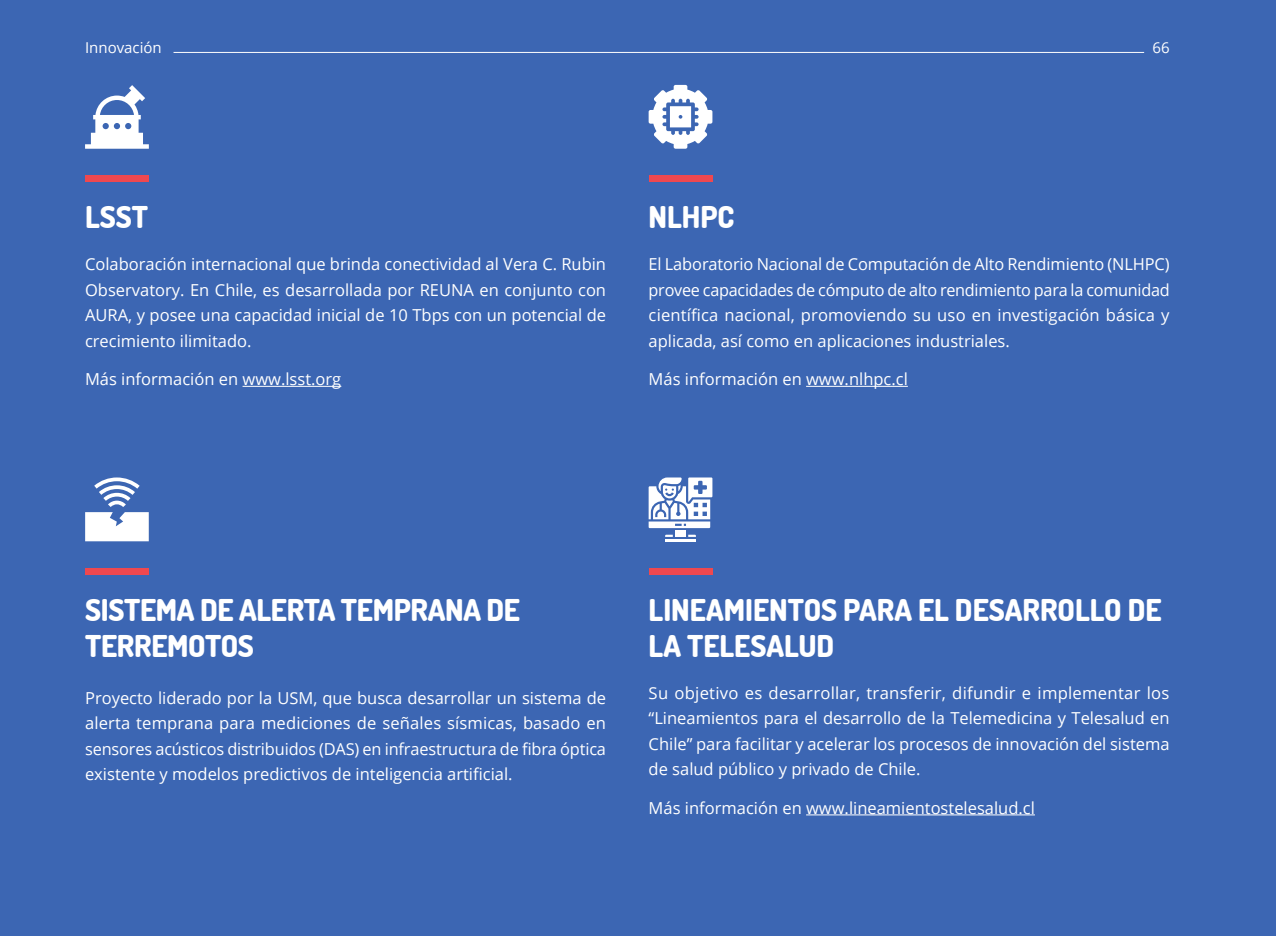
<style>
.page{position:relative;width:1276px;height:936px;background:#fff}
.page>*{position:absolute;margin:0;border:0;box-sizing:border-box;transform-origin:0 0}
.t1{font:800 30px/36px "Dosis";color:#fff}
.t2{font:16.5px/25.5px "Open Sans";color:#fff;text-align:justify}
.t3{font:15px "Open Sans";color:#fff}
</style>
<div class="page">
<div style="left:0;top:0;width:1276px;height:935px;background:#3c66b3"></div>
<div style="left:85px;top:176px;width:64px;height:6px;background:#ef484f"></div>
<svg style="left:85px;top:85px;width:64px;height:64px"></svg>
<div style="left:648px;top:176px;width:64px;height:6px;background:#ef484f"></div>
<svg style="left:648px;top:85px;width:64px;height:64px"></svg>
<div style="left:85px;top:568px;width:64px;height:6px;background:#ef484f"></div>
<svg style="left:85px;top:477px;width:64px;height:64px"></svg>
<div style="left:648px;top:568px;width:64px;height:6px;background:#ef484f"></div>
<hr style="left:665px;top:539px;width:31px;height:2px;background:#fff">
<svg style="left:665px;top:534px;width:8px;height:3px"></svg>
<div style="left:675px;top:530px;width:11px;height:7px;background:#fff"></div>
<svg style="left:688px;top:534px;width:8px;height:3px"></svg>
<svg style="left:648px;top:477px;width:64px;height:51px"></svg>
<hr style="left:242px;top:386px;width:99px;height:1px;background:#fff">
<hr style="left:806px;top:386px;width:102px;height:1px;background:#fff">
<hr style="left:806px;top:814px;width:229px;height:1px;background:#fff">
<hr style="left:173px;top:52px;width:971px;height:1px;background:#fff">
<p class="t3" style="left:85px;top:37px;width:78px">Innovación</p>
<p class="t3" style="left:1152px;top:37px;width:19px">66</p>
<h1 class="t1" style="left:85px;top:198px;width:65px">LSST</h1>
<p class="t2" style="left:85px;top:251px;width:522px">Colaboración internacional que brinda conectividad al Vera C. Rubin Observatory. En Chile, es desarrollada por REUNA en conjunto con AURA, y posee una capacidad inicial de 10 Tbps con un potencial de crecimiento ilimitado.</p>
<p class="t2" style="left:85px;top:366px;width:258px">Más información en www.lsst.org</p>
<h1 class="t1" style="left:648px;top:198px;width:87px">NLHPC</h1>
<p class="t2" style="left:648px;top:251px;width:523px">El Laboratorio Nacional de Computación de Alto Rendimiento (NLHPC) provee capacidades de cómputo de alto rendimiento para la comunidad científica nacional, promoviendo su uso en investigación básica y aplicada, así como en aplicaciones industriales.</p>
<p class="t2" style="left:648px;top:366px;width:261px">Más información en www.nlhpc.cl</p>
<h1 class="t1" style="left:85px;top:590px;width:436px">SISTEMA DE ALERTA TEMPRANA DE<br>TERREMOTOS</h1>
<p class="t2" style="left:85px;top:684px;width:522px">Proyecto liderado por la USM, que busca desarrollar un sistema de alerta temprana para mediciones de señales sísmicas, basado en sensores acústicos distribuidos (DAS) en infraestructura de fibra óptica existente y modelos predictivos de inteligencia artificial.</p>
<h1 class="t1" style="left:648px;top:590px;width:514px">LINEAMIENTOS PARA EL DESARROLLO DE<br>LA TELESALUD</h1>
<p class="t2" style="left:648px;top:679px;width:522px">Su objetivo es desarrollar, transferir, difundir e implementar los “Lineamientos para el desarrollo de la Telemedicina y Telesalud en Chile” para facilitar y acelerar los procesos de innovación del sistema de salud público y privado de Chile.</p>
<p class="t2" style="left:648px;top:794px;width:388px">Más información en www.lineamientostelesalud.cl</p>
</div>
